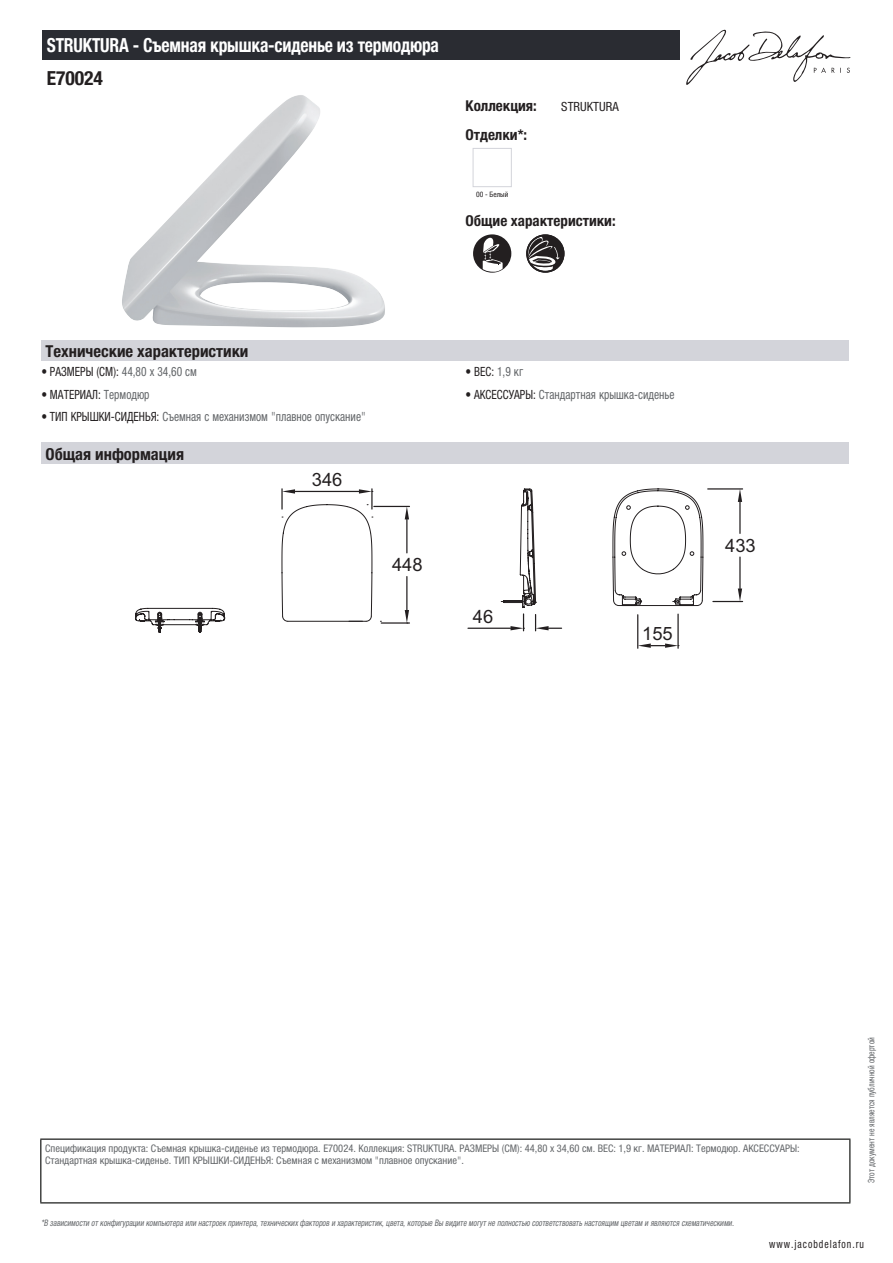
<style>
.page{position:relative;width:893px;height:1263px;background:#fff}
.page>*{position:absolute;margin:0;border:0;box-sizing:border-box;transform-origin:0 0}
.t1{font:700 condensed 19.5px "Helvetica Neue LTCYR";letter-spacing:-.01em;color:#fff;scale:.9 1}
.t2{font:700 condensed 19.5px "Helvetica Neue LTCYR";color:#231f20}
.t3{font:18.3px "Arial";color:#231f20}
.t4{font:700 condensed 16.5px "Helvetica Neue LTCYR";color:#231f20}
.t5{font:700 condensed 15px "Helvetica Neue LTCYR";color:#231f20}
.t6{font:condensed 12.75px "Helvetica Neue LTCYR";color:#626568;scale:.9 1}
.t7{font:condensed 12.75px "Helvetica Neue LTCYR";color:#231f20;scale:.9 1}
.t8{font:condensed 12.75px "Helvetica Neue LTCYR";color:#231f20}
.t9{font:condensed 11.25px "Helvetica Neue LTCYR";letter-spacing:.1em;color:#231f20;scale:.87 1}
.t10{font:condensed 10.5px/12px "Helvetica Neue LTCYR";color:#626568}
.t11{font:italic condensed 9px "Helvetica Neue LTCYR";color:#626568;scale:.87 1}
.t12{font:condensed 9px "Helvetica Neue LTCYR";color:#626568;scale:.87 1}
.t13{font:condensed 7.5px "Helvetica Neue LTCYR";color:#231f20}
.s1{color:#626568}
.s2{color:#231f20}
</style>
<div class="page">
<svg style="left:686px;top:30px;width:164px;height:55px"></svg>
<img style="left:122px;top:95px;width:263px;height:232px">
<div style="left:473px;top:148px;width:39px;height:39px;border:1px solid #d3d4da"></div>
<svg style="left:473px;top:234px;width:38px;height:39px"></svg>
<svg style="left:526px;top:234px;width:38px;height:39px"></svg>
<div style="left:41px;top:340px;width:808px;height:22px;background:#d3d4da"></div>
<div style="left:41px;top:442px;width:808px;height:22px;background:#d3d4da"></div>
<svg style="left:281px;top:488px;width:422px;height:134px"></svg>
<hr style="left:637px;top:615px;width:1px;height:33px;background:#231f20">
<hr style="left:677px;top:614px;width:2px;height:34px;background:#231f20">
<hr style="left:708px;top:488px;width:35px;height:2px;background:#231f20">
<hr style="left:713px;top:601px;width:30px;height:1px;background:#231f20">
<hr style="left:739px;top:502px;width:2px;height:31px;background:#231f20">
<hr style="left:739px;top:557px;width:2px;height:31px;background:#231f20">
<svg style="left:738px;top:489px;width:4px;height:13px"></svg>
<hr style="left:281px;top:489px;width:2px;height:20px;background:#231f20">
<hr style="left:371px;top:489px;width:2px;height:20px;background:#231f20">
<hr style="left:295px;top:491px;width:64px;height:1px;background:#231f20">
<svg style="left:282px;top:489px;width:13px;height:5px"></svg>
<hr style="left:374px;top:506px;width:35px;height:1px;background:#231f20">
<hr style="left:381px;top:622px;width:28px;height:2px;background:#231f20">
<hr style="left:406px;top:519px;width:1px;height:34px;background:#231f20">
<hr style="left:406px;top:576px;width:1px;height:34px;background:#231f20">
<svg style="left:405px;top:507px;width:4px;height:12px"></svg>
<hr style="left:468px;top:628px;width:42px;height:1px;background:#231f20">
<svg style="left:535px;top:614px;width:27px;height:17px"></svg>
<svg style="left:638px;top:643px;width:41px;height:5px"></svg>
<svg style="left:635px;top:598px;width:46px;height:7px"></svg>
<svg style="left:738px;top:588px;width:4px;height:13px"></svg>
<svg style="left:359px;top:489px;width:14px;height:5px"></svg>
<svg style="left:135px;top:504px;width:238px;height:129px"></svg>
<svg style="left:405px;top:610px;width:4px;height:14px"></svg>
<svg style="left:503px;top:490px;width:34px;height:118px"></svg>
<svg style="left:510px;top:614px;width:14px;height:17px"></svg>
<div style="left:43px;top:30px;width:637px;height:30px;background:#2a2c32"></div>
<hr style="left:40px;top:1138px;width:810px;height:2px;background:#040503">
<hr style="left:40px;top:1140px;width:1px;height:62px;background:#040503">
<hr style="left:849px;top:1140px;width:1px;height:62px;background:#040503">
<hr style="left:40px;top:1202px;width:810px;height:1px;background:#040503">
<h1 class="t1" style="left:47px;top:34px;width:437px">STRUKTURA - Съемная крышка-сиденье из термодюра</h1>
<h1 class="t2" style="left:47px;top:67px;width:58px">E70024</h1>
<h3 class="t5" style="left:466px;top:97px;width:73px">Коллекция:</h3>
<p class="t8" style="left:561px;top:99px;width:59px">STRUKTURA</p>
<h3 class="t5" style="left:466px;top:126px;width:63px">Отделки*:</h3>
<p class="t13" style="left:476px;top:190px;width:34px">00 - Белый</p>
<h3 class="t5" style="left:466px;top:212px;width:152px">Общие характеристики:</h3>
<h3 class="t4" style="left:46px;top:342px;width:204px">Технические характеристики</h3>
<p class="t7" style="left:41px;top:364px;width:174px">• РАЗМЕРЫ (СМ): <span class="s1">44,80 x 34,60 см</span></p>
<p class="t7" style="left:466px;top:364px;width:65px">• ВЕС: <span class="s1">1,9 кг</span></p>
<p class="t7" style="left:41px;top:387px;width:122px">• МАТЕРИАЛ: <span class="s1">Термодюр</span></p>
<p class="t6" style="left:466px;top:387px;width:234px"><span class="s2">• АКСЕССУАРЫ:</span> Стандартная крышка-сиденье</p>
<p class="t6" style="left:41px;top:410px;width:362px"><span class="s2">• ТИП КРЫШКИ-СИДЕНЬЯ:</span> Съемная с механизмом "плавное опускание"</p>
<h3 class="t4" style="left:46px;top:445px;width:140px">Общая информация</h3>
<h2 class="t3" style="left:312px;top:467px;width:32px">346</h2>
<h2 class="t3" style="left:392px;top:552px;width:32px">448</h2>
<h2 class="t3" style="left:473px;top:604px;width:22px">46</h2>
<h2 class="t3" style="left:642px;top:621px;width:32px">155</h2>
<h2 class="t3" style="left:725px;top:533px;width:32px">433</h2>
<p class="t10" style="left:45px;top:1142px;width:756px">Спецификация продукта: Съемная крышка-сиденье из термодюра. E70024. Коллекция: STRUKTURA. РАЗМЕРЫ (СМ): 44,80 x 34,60 см. ВЕС: 1,9 кг. МАТЕРИАЛ: Термодюр. АКСЕССУАРЫ:<br>Стандартная крышка-сиденье. ТИП КРЫШКИ-СИДЕНЬЯ: Съемная с механизмом "плавное опускание".</p>
<p class="t11" style="left:41px;top:1218px;width:800px">*В зависимости отконфигурации компьютера или настроек принтера,техническихфакторов и характеристик,цвета,которые Вы видите могутне полностью соответствоватьнастоящим цветам и являются схематическими.</p>
<p class="t12" style="left:866px;top:1183px;width:169px;rotate:-90deg">Этот документ не является публичной офертой</p>
<p class="t9" style="left:769px;top:1237px;width:110px">www.jacobdelafon.ru</p>
</div>
